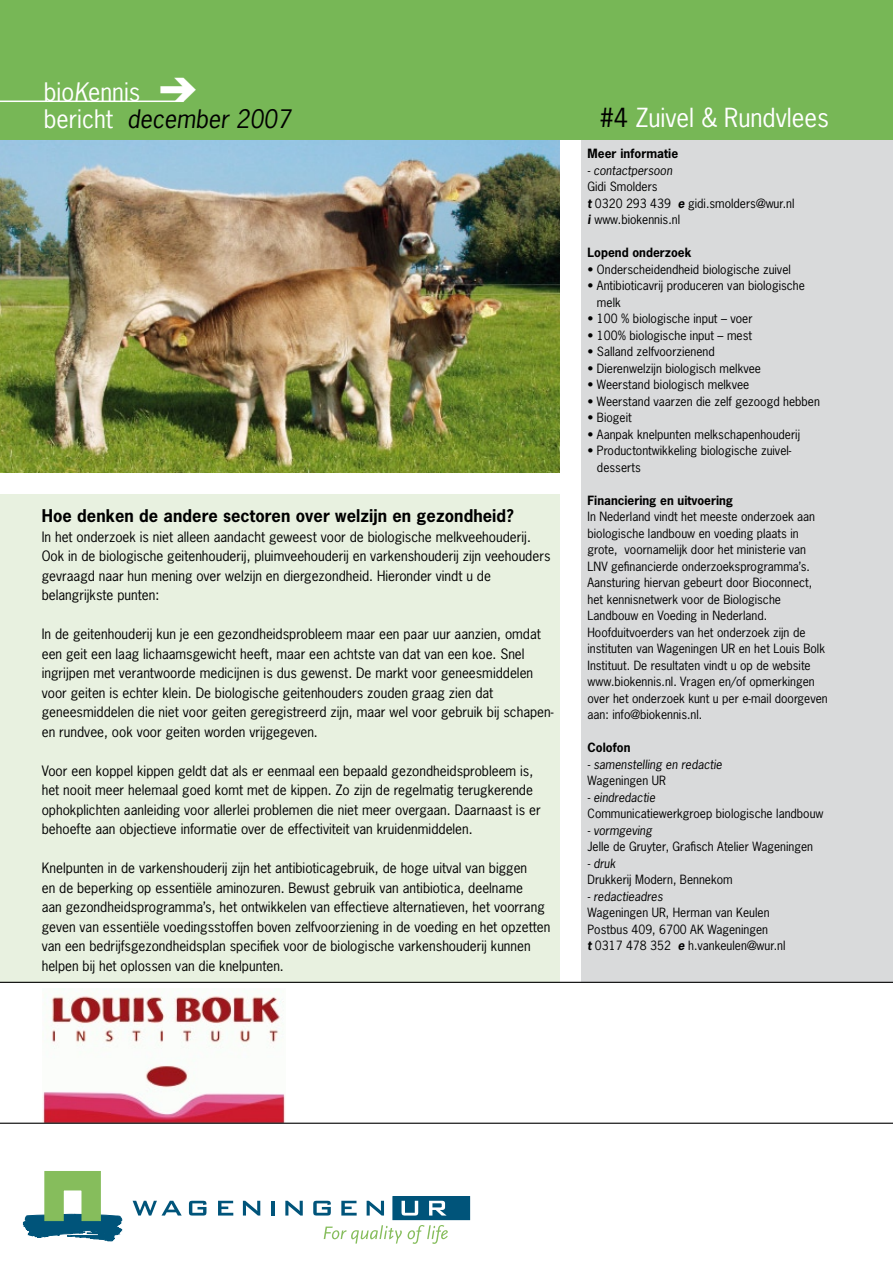
<style>
.page{position:relative;width:893px;height:1263px;background:#fff}
.page>*{position:absolute;margin:0;border:0;box-sizing:border-box;transform-origin:0 0}
.t1{font:48px "Bundesbahn Pi Three";color:#fff}
.t2{font:24.75px "News Gothic";color:#fff}
.t3{font:24px/27px "News Gothic";color:#fff}
.t4{font:700 16.5px "News Gothic";letter-spacing:.005em;color:#000}
.t5{font:13.5px/19.5px "News Gothic";color:#000}
.t6{font:12px/16.5px "News Gothic";color:#000}
.t7{font:italic 12px "News Gothic";color:#000}
.t8{font:700 12px "News Gothic";color:#000}
.s1{font-style:italic}
.s2{font-style:italic;color:#000}
.s3{color:#000}
.s4{font-weight:700;font-style:italic}
</style>
<div class="page">
<div style="left:0;top:494px;width:560px;height:488px;background:#e8f1e0"></div>
<div style="left:581px;top:140px;width:312px;height:842px;background:#d9dadb"></div>
<img style="left:42px;top:988px;width:243px;height:134px">
<div style="left:393px;top:1196px;width:77px;height:24px;background:#00547a"></div>
<svg style="left:133px;top:1201px;width:49px;height:14px"></svg>
<svg style="left:189px;top:1201px;width:17px;height:14px"></svg>
<svg style="left:218px;top:1201px;width:15px;height:14px"></svg>
<svg style="left:243px;top:1201px;width:17px;height:14px"></svg>
<hr style="left:271px;top:1201px;width:4px;height:14px;background:#00547a">
<svg style="left:285px;top:1201px;width:18px;height:14px"></svg>
<svg style="left:313px;top:1201px;width:18px;height:14px"></svg>
<svg style="left:341px;top:1201px;width:16px;height:14px"></svg>
<svg style="left:367px;top:1201px;width:17px;height:14px"></svg>
<svg style="left:402px;top:1201px;width:16px;height:14px"></svg>
<svg style="left:429px;top:1201px;width:17px;height:14px"></svg>
<svg style="left:22px;top:1171px;width:101px;height:70px"></svg>
<svg style="left:324px;top:1225px;width:78px;height:18px"></svg>
<svg style="left:408px;top:1225px;width:40px;height:19px"></svg>
<hr style="left:0;top:1123px;width:893px;height:1px;background:#000">
<hr style="left:0;top:982px;width:893px;height:1px;background:#000">
<div style="left:0;top:0;width:893px;height:140px;background:#77b756"></div>
<hr style="left:0;top:101px;width:184px;height:1px;background:#fff">
<img style="left:0;top:140px;width:560px;height:332px">
<h1 class="t1" style="left:198px;top:111px;width:40px;rotate:-180deg">z</h1>
<h3 class="t3" style="left:44px;top:78px;width:249px">bio<span class="s1">K</span>ennis<br>bericht <span class="s2">december 2007</span></h3>
<p class="t4" style="left:42px;top:505px;width:473px">Hoe denken de andere sectoren over welzijn en gezondheid?</p>
<p class="t5" style="left:42px;top:527px;width:510px">In het onderzoek is niet alleen aandacht geweest voor de biologische melkveehouderij.<br>Ook in de biologische geitenhouderij, pluimveehouderij en varkenshouderij zijn veehouders gevraagd naar hun mening over welzijn en diergezondheid. Hieronder vindt u de belangrijkste punten:</p>
<p class="t5" style="left:42px;top:624px;width:513px">In de geitenhouderij kun je een gezondheidsprobleem maar een paar uur aanzien, omdat een geit een laag lichaamsgewicht heeft, maar een achtste van dat van een koe. Snel ingrijpen met verantwoorde medicijnen is dus gewenst. De markt voor geneesmiddelen voor geiten is echter klein. De biologische geitenhouders zouden graag zien dat geneesmiddelen die niet voor geiten geregistreerd zijn, maar wel voor gebruik bij schapen&shy;en rundvee, ook voor geiten worden vrijgegeven.</p>
<p class="t5" style="left:42px;top:761px;width:500px">Voor een koppel kippen geldt dat als er eenmaal een bepaald gezondheidsprobleem is, het nooit meer helemaal goed komt met de kippen. Zo zijn de regelmatig terugkerende ophokplichten aanleiding voor allerlei problemen die niet meer overgaan. Daarnaast is er behoefte aan objectieve informatie over de effectiviteit van kruidenmiddelen.</p>
<p class="t5" style="left:42px;top:858px;width:510px">Knelpunten in de varkenshouderij zijn het antibioticagebruik, de hoge uitval van biggen<br>en de beperking op essentiële aminozuren. Bewust gebruik van antibiotica, deelname<br>aan gezondheidsprogramma’s, het ontwikkelen van effectieve alternatieven, het voorrang geven van essentiële voedingsstoffen boven zelfvoorziening in de voeding en het opzetten van een bedrijfsgezondheidsplan specifiek voor de biologische varkenshouderij kunnen helpen bij het oplossen van die knelpunten.</p>
<h2 class="t2" style="left:600px;top:102px;width:231px"><span class="s3">#4</span> Zuivel &amp; Rundvlees</h2>
<p class="t8" style="left:587px;top:146px;width:92px">Meer informatie</p>
<p class="t7" style="left:587px;top:162px;width:86px">- contactpersoon</p>
<p class="t6" style="left:587px;top:178px;width:208px">Gidi Smolders<br><span class="s4">t</span> 0320 293 439 <span class="s4">e</span> gidi.smolders@wur.nl <span class="s4">i</span> www.biokennis.nl</p>
<p class="t8" style="left:587px;top:245px;width:105px">Lopend onderzoek</p>
<p class="t6" style="left:587px;top:261px;width:205px">• Onderscheidendheid biologische zuivel</p>
<p class="t6" style="left:597px;top:277px;width:209px;text-indent:-9px">• Antibioticavrij produceren van biologische melk</p>
<p class="t6" style="left:587px;top:310px;width:167px">• 100 % biologische input – voer</p>
<p class="t6" style="left:587px;top:327px;width:166px">• 100% biologische input – mest</p>
<p class="t6" style="left:587px;top:343px;width:129px">• Salland zelfvoorzienend</p>
<p class="t6" style="left:587px;top:360px;width:175px">• Dierenwelzijn biologisch melkvee</p>
<p class="t6" style="left:587px;top:376px;width:163px">• Weerstand biologisch melkvee</p>
<p class="t6" style="left:587px;top:393px;width:234px">• Weerstand vaarzen die zelf gezoogd hebben</p>
<p class="t6" style="left:587px;top:409px;width:46px">• Biogeit</p>
<p class="t6" style="left:587px;top:426px;width:214px">• Aanpak knelpunten melkschapenhouderij</p>
<p class="t6" style="left:597px;top:442px;width:196px;text-indent:-9px">• Productontwikkeling biologische zuivel&shy;desserts</p>
<p class="t8" style="left:587px;top:492px;width:147px">Financiering en uitvoering</p>
<p class="t6" style="left:587px;top:508px;width:242px">In Nederland vindt het meeste onderzoek aan biologische landbouw en voeding plaats in grote, voornamelijk door het ministerie van LNV gefinancierde onderzoeksprogramma’s.<br>Aansturing hiervan gebeurt door Bioconnect, het kennisnetwerk voor de Biologische Landbouw en Voeding in Nederland.<br>Hoofduitvoerders van het onderzoek zijn de instituten van Wageningen UR en het Louis Bolk Instituut. De resultaten vindt u op de website www.biokennis.nl. Vragen en/of opmerkingen over het onderzoek kunt u per e-mail doorgeven aan: info@biokennis.nl.</p>
<p class="t8" style="left:587px;top:740px;width:45px">Colofon</p>
<p class="t7" style="left:587px;top:756px;width:136px">- samenstelling en redactie</p>
<p class="t6" style="left:587px;top:772px;width:80px">Wageningen UR</p>
<p class="t7" style="left:587px;top:789px;width:69px">- eindredactie</p>
<p class="t6" style="left:587px;top:805px;width:238px">Communicatiewerkgroep biologische landbouw</p>
<p class="t7" style="left:587px;top:822px;width:66px">- vormgeving</p>
<p class="t6" style="left:587px;top:838px;width:227px">Jelle de Gruyter, Grafisch Atelier Wageningen</p>
<p class="t7" style="left:587px;top:855px;width:30px">- druk</p>
<p class="t6" style="left:587px;top:871px;width:147px">Drukkerij Modern, Bennekom</p>
<p class="t7" style="left:587px;top:888px;width:77px">- redactieadres</p>
<p class="t6" style="left:587px;top:904px;width:199px">Wageningen UR, Herman van Keulen<br>Postbus 409, 6700 AK Wageningen<br><span class="s4">t</span> 0317 478 352 <span class="s4">e</span> h.vankeulen@wur.nl</p>
</div>
